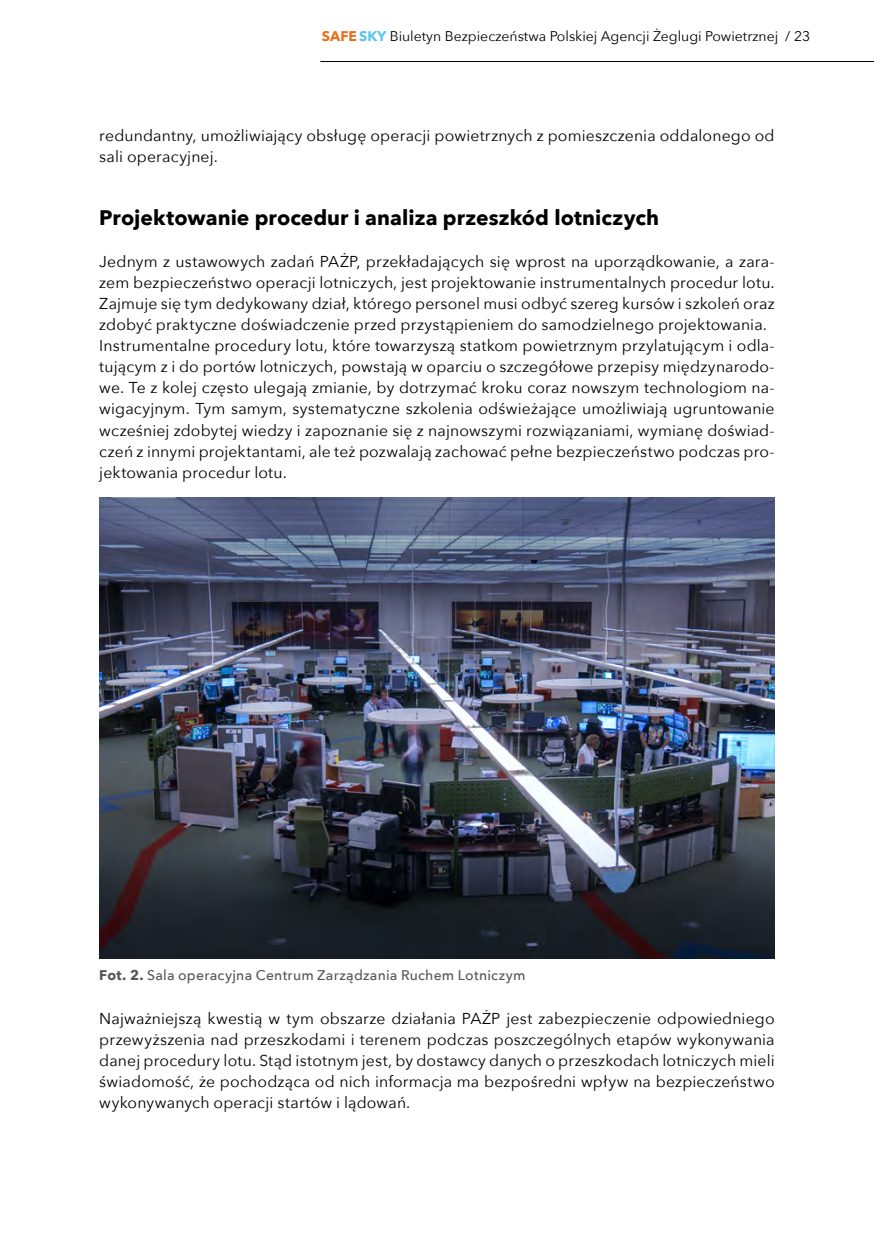
<style>
.page{position:relative;width:874px;height:1241px;background:#fff}
.page>*{position:absolute;margin:0;border:0;box-sizing:border-box;transform-origin:0 0}
.tytul{font:700 21px "Avenir Next";letter-spacing:.005em;color:#000}
.tekst_glowny{font:15.75px/21px "Avenir Next";letter-spacing:.01em;color:#000;text-align:justify}
.t1{font:14px "Avenir Next";color:#000}
.Rys_Fot_podpis{font:500 14px "Avenir Next";letter-spacing:.015em;color:#575756}
.s1{font-weight:700;color:#ed6e19}
.s2{font-weight:700;color:#5bc5f2}
.s3{font-weight:700}
</style>
<div class="page">
<hr style="left:320px;top:61px;width:553px;height:1px;background:#000">
<img style="left:99px;top:497px;width:675px;height:461px">
<p class="t1" style="left:322px;top:24px;width:489px"><span class="s1">SAFE</span><span class="s2">SKY</span> Biuletyn Bezpieczeństwa Polskiej Agencji Żeglugi Powietrznej / 23</p>
<p class="tekst_glowny" style="left:99px;top:125px;width:676px">redundantny, umożliwiający obsługę operacji powietrznych z pomieszczenia oddalonego od sali operacyjnej.</p>
<p class="tytul" style="left:99px;top:200px;width:561px">Projektowanie procedur i analiza przeszkód lotniczych</p>
<p class="tekst_glowny" style="left:99px;top:251px;width:676px">Jednym z ustawowych zadań PAŻP, przekładających się wprost na uporządkowanie, a zara&shy;zem bezpieczeństwo operacji lotniczych, jest projektowanie instrumentalnych procedur lotu.<br>Zajmuje się tym dedykowany dział, którego personel musi odbyć szereg kursów i szkoleń oraz zdobyć praktyczne doświadczenie przed przystąpieniem do samodzielnego projektowania.</p>
<p class="tekst_glowny" style="left:99px;top:335px;width:676px">Instrumentalne procedury lotu, które towarzyszą statkom powietrznym przylatującym i odla&shy;tującym z i do portów lotniczych, powstają w oparciu o szczegółowe przepisy międzynarodo&shy;we. Te z kolej często ulegają zmianie, by dotrzymać kroku coraz nowszym technologiom na&shy;wigacyjnym. Tym samym, systematyczne szkolenia odświeżające umożliwiają ugruntowanie wcześniej zdobytej wiedzy i zapoznanie się z najnowszymi rozwiązaniami, wymianę doświad&shy;czeń z innymi projektantami, ale też pozwalają zachować pełne bezpieczeństwo podczas pro&shy;jektowania procedur lotu.</p>
<p class="Rys_Fot_podpis" style="left:99px;top:963px;width:427px"><span class="s3">Fot. 2.</span> Sala operacyjna Centrum Zarządzania Ruchem Lotniczym</p>
<p class="tekst_glowny" style="left:99px;top:1007px;width:676px">Najważniejszą kwestią w tym obszarze działania PAŻP jest zabezpieczenie odpowiedniego przewyższenia nad przeszkodami i terenem podczas poszczególnych etapów wykonywania danej procedury lotu. Stąd istotnym jest, by dostawcy danych o przeszkodach lotniczych mieli świadomość, że pochodząca od nich informacja ma bezpośredni wpływ na bezpieczeństwo wykonywanych operacji startów i lądowań.</p>
</div>
